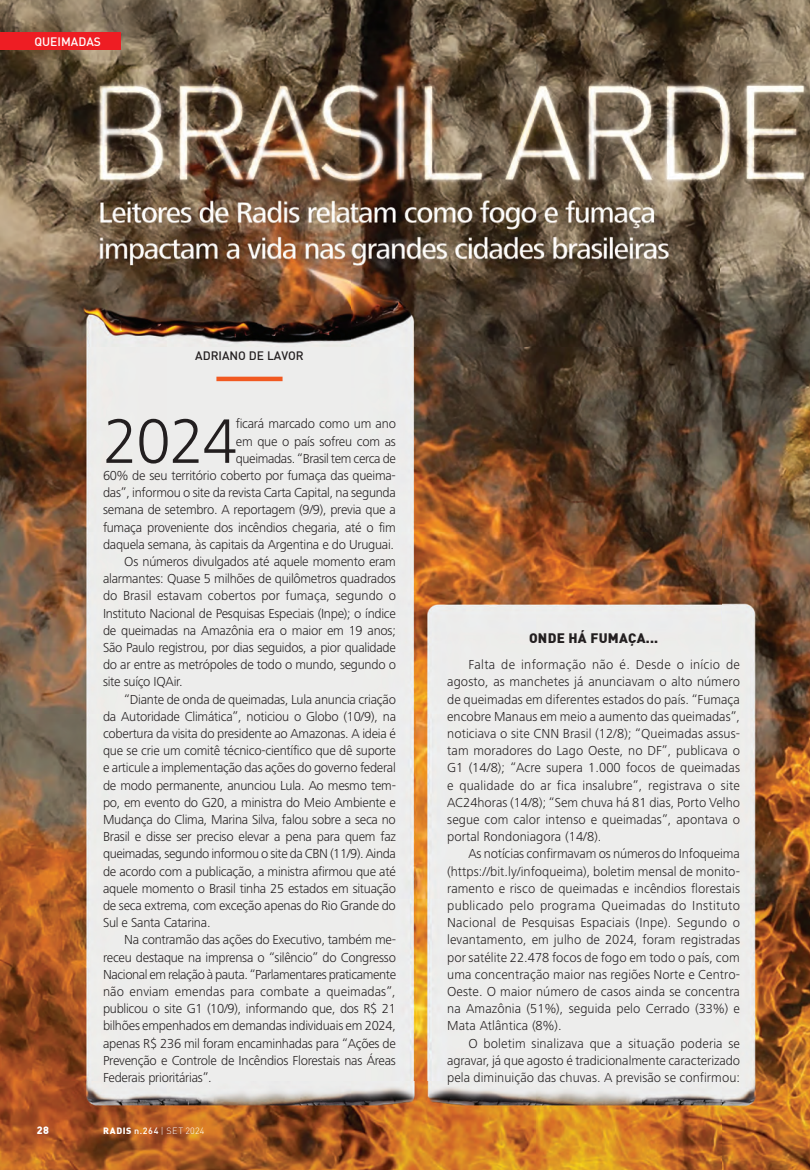
<style>
.page{position:relative;width:810px;height:1170px;background:#fff}
.page>*{position:absolute;margin:0;border:0;box-sizing:border-box;transform-origin:0 0}
.t1{font:300 65.1px "Frutiger Next LT";color:#231f20}
.t2{font:300 13.5px/17.2px "Frutiger Next LT";letter-spacing:-.02em;color:#231f20;text-align:justify}
.t3{font:300 13.5px "Frutiger Next LT";letter-spacing:.005em;color:#231f20}
.t4{font:900 13.5px "DIN";letter-spacing:.02em;color:#231f20}
.t5{font:500 12px "DIN";color:#231f20}
.t6{font:500 12px "DIN";color:#fff}
.t7{font:900 10.5px "DIN";color:#fff}
.t8{font:300 9px "DIN";letter-spacing:.02em;color:#fff}
.s1{font-weight:900}
.s2{font-weight:500}
</style>
<div class="page">
<img style="left:0;top:0;width:809px;height:1169px">
<div style="left:0;top:33px;width:120px;height:17px;background:#ee1d23"></div>
<div style="left:216px;top:376px;width:66px;height:5px;background:#f15921"></div>
<p class="t6" style="left:34px;top:34px;width:68px">QUEIMADAS</p>
<p class="t5" style="left:195px;top:347px;width:110px">ADRIANO DE LAVOR</p>
<h1 class="t1" style="left:103px;top:405px;width:135px">2024</h1>
<p class="t2" style="left:236px;top:415px;width:161px">ficará marcado como um ano</p>
<p class="t2" style="left:236px;top:432px;width:161px">em que o país sofreu com as</p>
<p class="t2" style="left:236px;top:449px;width:161px">queimadas. “Brasil tem cerca de</p>
<p class="t2" style="left:103px;top:467px;width:294px">60% de seu território coberto por fumaça das queima-</p>
<p class="t2" style="left:103px;top:484px;width:294px">das”, informou o site da revista Carta Capital, na segunda</p>
<p class="t2" style="left:103px;top:501px;width:294px">semana de setembro. A reportagem (9/9), previa que a</p>
<p class="t2" style="left:103px;top:518px;width:294px">fumaça proveniente dos incêndios chegaria, até o fim</p>
<p class="t2" style="left:103px;top:535px;width:292px">daquela semana, às capitais da Argentina e do Uruguai.</p>
<p class="t2" style="left:124px;top:553px;width:273px">Os números divulgados até aquele momento eram</p>
<p class="t2" style="left:103px;top:570px;width:294px">alarmantes: Quase 5 milhões de quilômetros quadrados</p>
<p class="t3" style="left:103px;top:588px;width:294px">do Brasil estavam cobertos por fumaça, segundo o</p>
<p class="t2" style="left:103px;top:604px;width:294px">Instituto Nacional de Pesquisas Especiais (Inpe); o índice</p>
<p class="t2" style="left:103px;top:621px;width:294px">de queimadas na Amazônia era o maior em 19 anos;</p>
<p class="t2" style="left:103px;top:639px;width:294px">São Paulo registrou, por dias seguidos, a pior qualidade</p>
<p class="t2" style="left:103px;top:656px;width:294px">do ar entre as metrópoles de todo o mundo, segundo o</p>
<p class="t2" style="left:103px;top:673px;width:81px">site suíço IQAir.</p>
<p class="t2" style="left:124px;top:690px;width:273px">“Diante de onda de queimadas, Lula anuncia criação</p>
<p class="t2" style="left:103px;top:707px;width:294px">da Autoridade Climática”, noticiou o Globo (10/9), na</p>
<p class="t2" style="left:103px;top:724px;width:294px">cobertura da visita do presidente ao Amazonas. A ideia é</p>
<p class="t2" style="left:103px;top:742px;width:294px">que se crie um comitê técnico-científico que dê suporte</p>
<p class="t2" style="left:103px;top:759px;width:294px">e articule a implementação das ações do governo federal</p>
<p class="t2" style="left:103px;top:776px;width:294px">de modo permanente, anunciou Lula. Ao mesmo tem-</p>
<p class="t2" style="left:103px;top:793px;width:294px">po, em evento do G20, a ministra do Meio Ambiente e</p>
<p class="t2" style="left:103px;top:810px;width:294px">Mudança do Clima, Marina Silva, falou sobre a seca no</p>
<p class="t2" style="left:103px;top:828px;width:294px">Brasil e disse ser preciso elevar a pena para quem faz</p>
<p class="t2" style="left:103px;top:845px;width:294px">queimadas, segundo informou o site da CBN (11/9). Ainda</p>
<p class="t2" style="left:103px;top:862px;width:294px">de acordo com a publicação, a ministra afirmou que até</p>
<p class="t2" style="left:103px;top:879px;width:294px">aquele momento o Brasil tinha 25 estados em situação</p>
<p class="t2" style="left:103px;top:896px;width:294px">de seca extrema, com exceção apenas do Rio Grande do</p>
<p class="t2" style="left:103px;top:913px;width:109px">Sul e Santa Catarina.</p>
<p class="t2" style="left:124px;top:931px;width:273px">Na contramão das ações do Executivo, também me-</p>
<p class="t2" style="left:103px;top:948px;width:294px">receu destaque na imprensa o “silêncio” do Congresso</p>
<p class="t2" style="left:103px;top:965px;width:294px">Nacional em relação à pauta. “Parlamentares praticamente</p>
<p class="t3" style="left:103px;top:983px;width:294px">não enviam emendas para combate a queimadas”,</p>
<p class="t2" style="left:103px;top:999px;width:294px">publicou o site G1 (10/9), informando que, dos R$ 21</p>
<p class="t2" style="left:103px;top:1017px;width:294px">bilhões empenhados em demandas individuais em 2024,</p>
<p class="t2" style="left:103px;top:1034px;width:294px">apenas R$ 236 mil foram encaminhadas para “Ações de</p>
<p class="t2" style="left:103px;top:1051px;width:294px">Prevenção e Controle de Incêndios Florestais nas Áreas</p>
<p class="t2" style="left:103px;top:1068px;width:110px">Federais prioritárias”.</p>
<p class="t7" style="left:37px;top:1122px;width:13px">28</p>
<p class="t8" style="left:103px;top:1124px;width:103px"><span class="s1">RADIS</span> <span class="s2">n.264</span> | SET 2024</p>
<p class="t4" style="left:528px;top:629px;width:131px">ONDE HÁ FUMAÇA...</p>
<p class="t2" style="left:447px;top:656px;width:294px;text-indent:21px">Falta de informação não é. Desde o início de agosto, as manchetes já anunciavam o alto número de queimadas em diferentes estados do país. “Fumaça encobre Manaus em meio a aumento das queimadas”, noticiava o site CNN Brasil (12/8); “Queimadas assus&shy;tam moradores do Lago Oeste, no DF”, publicava o G1 (14/8); “Acre supera 1.000 focos de queimadas e qualidade do ar fica insalubre”, registrava o site AC24horas (14/8); “Sem chuva há 81 dias, Porto Velho segue com calor intenso e queimadas”, apontava o portal Rondoniagora (14/8).</p>
<p class="t2" style="left:447px;top:845px;width:294px;text-indent:21px">As notícias confirmavam os números do Infoqueima (https://bit.ly/infoqueima), boletim mensal de monito&shy;ramento e risco de queimadas e incêndios florestais publicado pelo programa Queimadas do Instituto Nacional de Pesquisas Espaciais (Inpe). Segundo o levantamento, em julho de 2024, foram registradas por satélite 22.478 focos de fogo em todo o país, com uma concentração maior nas regiões Norte e Centro-Oeste. O maior número de casos ainda se concentra na Amazônia (51%), seguida pelo Cerrado (33%) e Mata Atlântica (8%).</p>
<p class="t2" style="left:447px;top:1034px;width:294px;text-indent:21px">O boletim sinalizava que a situação poderia se agravar, já que agosto é tradicionalmente caracterizado pela diminuição das chuvas. A previsão se confirmou:</p>
</div>
